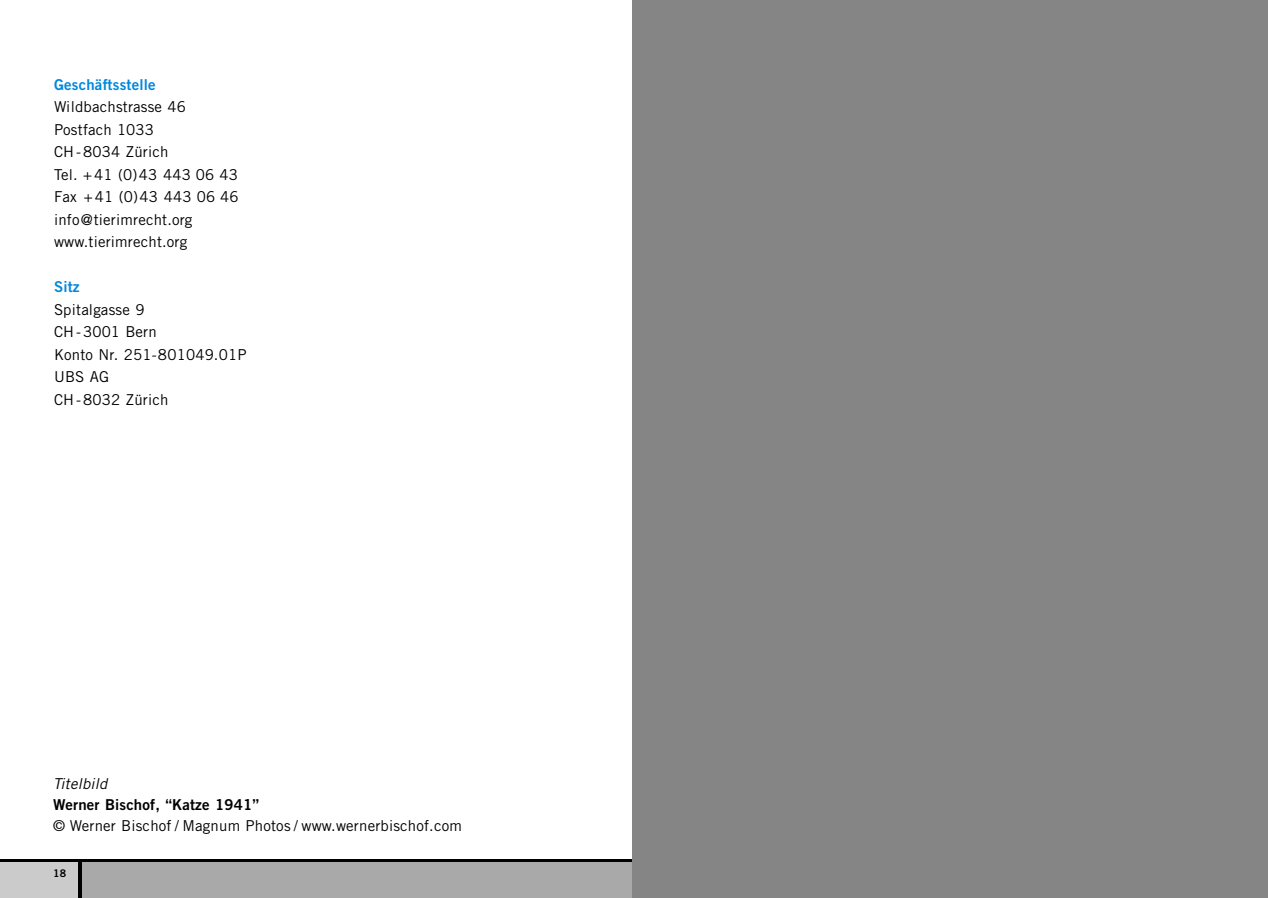
<style>
.page{position:relative;width:1268px;height:898px;background:#fff}
.page>*{position:absolute;margin:0;border:0;box-sizing:border-box;transform-origin:0 0}
.t1{font:15px/22.5px "Trade Gothic";letter-spacing:.015em;color:#000}
.t2{font:15px "Trade Gothic Bold Two";letter-spacing:.015em;color:#000}
.t3{font:15px "Trade Gothic Bold Two";letter-spacing:.01em;color:#0088de}
.t4{font:italic 15px "Trade Gothic";letter-spacing:.01em;color:#000}
.t5{font:10.5px "Trade Gothic Bold Two";color:#000}
</style>
<div class="page">
<div style="left:0;top:860px;width:79px;height:37px;background:#cbcbcb"></div>
<div style="left:79px;top:860px;width:553px;height:37px;background:#a9a9a9"></div>
<hr style="left:78px;top:860px;width:3px;height:37px;background:#000">
<hr style="left:0;top:858px;width:632px;height:3px;background:#000">
<div style="left:632px;top:0;width:635px;height:897px;background:#858585"></div>
<p class="t3" style="left:54px;top:79px;width:103px">Geschäftsstelle</p>
<p class="t1" style="left:54px;top:97px;width:186px">Wildbachstrasse 46<br>Postfach 10 3 3<br>CH-8034 Zürich<br>Tel. +41 (0)4 3 4 4 3 0 6 4 3<br>F a x +41 (0)4 3 4 4 3 0 6 46 in fo@tie rim re c h t.o rg<br>w w w.tie rim re c h t.o rg</p>
<p class="t3" style="left:54px;top:281px;width:27px">S itz</p>
<p class="t1" style="left:54px;top:299px;width:194px">Spitalgasse 9<br>CH-3 001 Bern<br>Konto Nr. 251-801049.01P<br>UBS AG<br>CH-8032 Zürich</p>
<p class="t4" style="left:53px;top:777px;width:56px">Tite lb ild</p>
<p class="t2" style="left:53px;top:798px;width:207px">We rner Bischof, “Katze 1941”</p>
<p class="t1" style="left:53px;top:815px;width:410px">© We rner Bischof / Magnum Photos / w w w.w e rn e rb is c h o f.c o m</p>
<p class="t5" style="left:53px;top:869px;width:14px">18</p>
</div>
